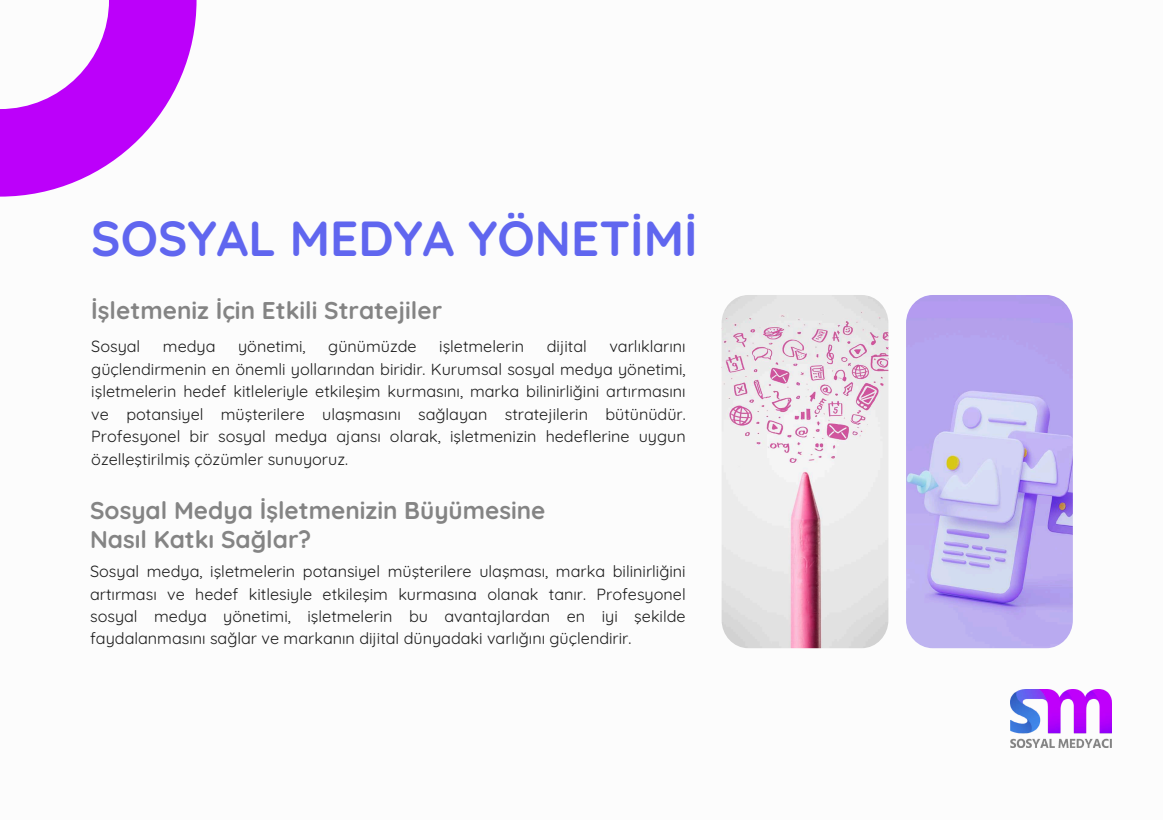
<style>
.page{position:relative;width:1163px;height:820px;background:#fff}
.page>*{position:absolute;margin:0;border:0;box-sizing:border-box;transform-origin:0 0}
.t1{font:700 49.25px "Quicksand";color:#6066ef}
.t2{font:700 24.25px/29.1px "Quicksand";color:#848484}
.t3{font:16.12px/22.4px "Quicksand";color:#1c1c1c;text-align:justify}
</style>
<div class="page">
<svg style="left:0;top:0;width:196px;height:196px;fill:#bc00fa"></svg>
<img style="left:906px;top:295px;width:166px;height:353px;border-radius:27px">
<img style="left:721px;top:295px;width:167px;height:353px;border-radius:27px">
<img style="left:1010px;top:689px;width:101px;height:58px">
<h1 class="t1" style="left:91px;top:207px;width:608px">SOSYAL MEDYA YÖNETİMİ</h1>
<h2 class="t2" style="left:91px;top:295px;width:352px">İşletmeniz İçin Etkili Stratejiler</h2>
<p class="t3" style="left:91px;top:335px;width:51px">Sosyal</p>
<p class="t3" style="left:163px;top:335px;width:54px">medya</p>
<p class="t3" style="left:238px;top:335px;width:69px">yönetimi,</p>
<p class="t3" style="left:328px;top:335px;width:90px">günümüzde</p>
<p class="t3" style="left:439px;top:335px;width:86px">işletmelerin</p>
<p class="t3" style="left:547px;top:335px;width:42px">dijital</p>
<p class="t3" style="left:91px;top:335px;width:596px;text-indent:518px">varlıklarını güçlendirmenin en önemli yollarından biridir. Kurumsal sosyal medya yönetimi, işletmelerin hedef kitleleriyle etkileşim kurmasını, marka bilinirliğini artırmasını ve potansiyel müşterilere ulaşmasını sağlayan stratejilerin bütünüdür.<br>Profesyonel bir sosyal medya ajansı olarak, işletmenizin hedeflerine uygun özelleştirilmiş çözümler sunuyoruz.</p>
<h2 class="t2" style="left:90px;top:495px;width:457px">Sosyal Medya İşletmenizin Büyümesine<br>Nasıl Katkı Sağlar?</h2>
<p class="t3" style="left:90px;top:559px;width:597px;text-align:left">Sosyal medya, işletmelerin potansiyel müşterilere ulaşması, marka bilinirliğini artırması ve hedef kitlesiyle etkileşim kurmasına olanak tanır. Profesyonel sosyal medya yönetimi, işletmelerin bu avantajlardan en iyi şekilde faydalanmasını sağlar ve markanın dijital dünyadaki varlığını güçlendirir.</p>
</div>
